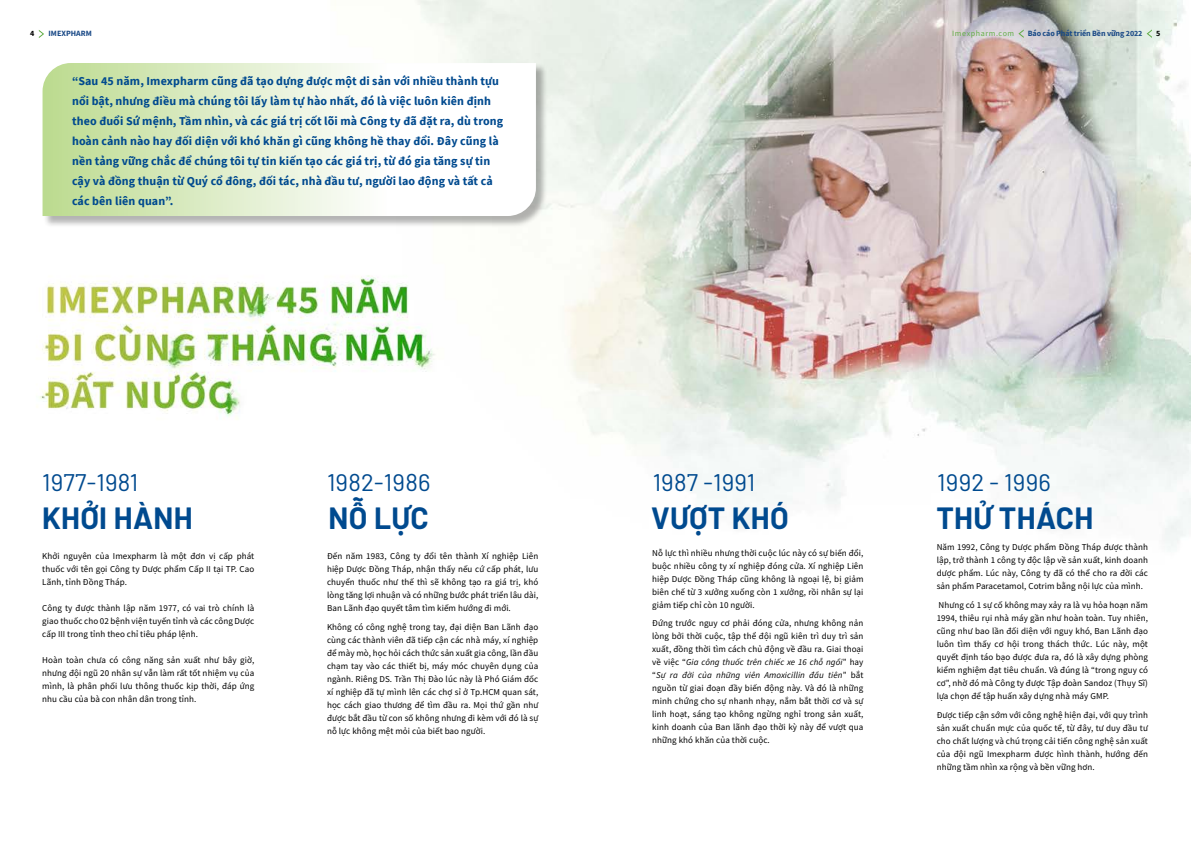
<style>
.page{position:relative;width:1191px;height:842px;background:#fff}
.page>*{position:absolute;margin:0;border:0;box-sizing:border-box;transform-origin:0 0}
.t1{font:700 30px "Barlow";letter-spacing:.01em;color:#004a8f}
.t2{font:24px "Barlow";letter-spacing:.01em;color:#004a8f}
.t3{font:700 12px/20px "Source Sans Pro";letter-spacing:.01em;color:#004a8f}
.t4{font:9px/13px "Source Sans Pro";letter-spacing:.01em;color:#000;text-align:justify}
.t5{font:700 8px "Source Sans Pro";letter-spacing:-.01em;color:#1a4a87}
.t6{font:8px "Source Sans Pro";letter-spacing:.075em;color:#62ad46}
.t7{font:700 8px "Source Sans Pro";color:#000}
.s1{font-style:italic}
</style>
<div class="page">
<img style="left:38px;top:0;width:1153px;height:549px">
<div style="left:43px;top:63px;width:505px;height:164px;background:#000;opacity:.3"></div>
<svg style="left:43px;top:63px;width:493px;height:153px"></svg>
<svg style="left:1018px;top:29px;width:5px;height:9px"></svg>
<svg style="left:1146px;top:29px;width:6px;height:9px"></svg>
<svg style="left:39px;top:30px;width:5px;height:8px"></svg>
<p class="t7" style="left:30px;top:28px;width:6px">4</p>
<p class="t5" style="left:49px;top:28px;width:45px">IMEXPHARM</p>
<p class="t6" style="left:952px;top:28px;width:63px">Imexpharm.com</p>
<p class="t5" style="left:1027px;top:28px;width:116px">Báo cáo Phát triển Bền vững 2022</p>
<p class="t7" style="left:1156px;top:28px;width:6px">5</p>
<p class="t3" style="left:72px;top:70px;width:433px">“Sau 45 năm, Imexpharm cũng đã tạo dựng được một di sản với nhiều thành tựu nổi bật, nhưng điều mà chúng tôi lấy làm tự hào nhất, đó là việc luôn kiên định theo đuổi Sứ mệnh, Tầm nhìn, và các giá trị cốt lõi mà Công ty đã đặt ra, dù trong hoàn cảnh nào hay đối diện với khó khăn gì cũng không hề thay đổi. Đây cũng là nền tảng vững chắc để chúng tôi tự tin kiến tạo các giá trị, từ đó gia tăng sự tin cậy và đồng thuận từ Quý cổ đông, đối tác, nhà đầu tư, người lao động và tất cả các bên liên quan”.</p>
<h2 class="t2" style="left:42px;top:465px;width:98px">1977-1981</h2>
<h2 class="t2" style="left:327px;top:465px;width:105px">1982-1986</h2>
<h2 class="t2" style="left:652px;top:465px;width:104px">1987 -1991</h2>
<h1 class="t1" style="left:42px;top:496px;width:152px">KHỞI HÀNH</h1>
<h1 class="t1" style="left:328px;top:496px;width:102px">NỖ LỰC</h1>
<h1 class="t1" style="left:651px;top:496px;width:139px">VƯỢT KHÓ</h1>
<p class="t4" style="left:327px;top:550px;width:213px">Đến năm 1983, Công ty đổi tên thành Xí nghiệp Liên hiệp Dược Đồng Tháp, nhận thấy nếu cứ cấp phát, lưu chuyển thuốc như thế thì sẽ không tạo ra giá trị, khó lòng tăng lợi nhuận và có những bước phát triển lâu dài, Ban Lãnh đạo quyết tâm tìm kiếm hướng đi mới.</p>
<p class="t4" style="left:327px;top:620px;width:213px">Không có công nghệ trong tay, đại diện Ban Lãnh đạo cùng các thành viên đã tiếp cận các nhà máy, xí nghiệp để mày mò, học hỏi cách thức sản xuất gia công, lần đầu chạm tay vào các thiết bị, máy móc chuyên dụng của ngành. Riêng DS. Trần Thị Đào lúc này là Phó Giám đốc xí nghiệp đã tự mình lên các chợ sỉ ở Tp.HCM quan sát, học cách giao thương để tìm đầu ra. Mọi thứ gần như được bắt đầu từ con số không nhưng đi kèm với đó là sự nỗ lực không mệt mỏi của biết bao người.</p>
<p class="t4" style="left:652px;top:546px;width:213px">Nỗ lực thì nhiều nhưng thời cuộc lúc này có sự biến đổi, buộc nhiều công ty xí nghiệp đóng cửa. Xí nghiệp Liên hiệp Dược Đồng Tháp cũng không là ngoại lệ, bị giảm biên chế từ 3 xưởng xuống còn 1 xưởng, rồi nhân sự lại giảm tiếp chỉ còn 10 người.</p>
<p class="t4" style="left:652px;top:617px;width:213px">Đứng trước nguy cơ phải đóng cửa, nhưng không nản lòng bởi thời cuộc, tập thể đội ngũ kiên trì duy trì sản xuất, đồng thời tìm cách chủ động về đầu ra. Giai thoại về việc “<span class="s1">Gia công thuốc trên chiếc xe 16 chỗ ngồi</span>” hay “<span class="s1">Sự ra đời của những viên Amoxicillin đầu tiên</span>” bắt nguồn từ giai đoạn đầy biến động này. Và đó là những minh chứng cho sự nhanh nhạy, nắm bắt thời cơ và sự linh hoạt, sáng tạo không ngừng nghỉ trong sản xuất, kinh doanh của Ban lãnh đạo thời kỳ này để vượt qua những khó khăn của thời cuộc.</p>
<p class="t4" style="left:42px;top:549px;width:213px">Khởi nguyên của Imexpharm là một đơn vị cấp phát thuốc với tên gọi Công ty Dược phẩm Cấp II tại TP. Cao Lãnh, tỉnh Đồng Tháp.</p>
<p class="t4" style="left:42px;top:601px;width:213px">Công ty được thành lập năm 1977, có vai trò chính là giao thuốc cho 02 bệnh viện tuyến tỉnh và các công Dược cấp III trong tỉnh theo chỉ tiêu pháp lệnh.</p>
<p class="t4" style="left:42px;top:653px;width:213px">Hoàn toàn chưa có công năng sản xuất như bây giờ, nhưng đội ngũ 20 nhân sự vẫn làm rất tốt nhiệm vụ của mình, là phân phối lưu thông thuốc kịp thời, đáp ứng nhu cầu của bà con nhân dân trong tỉnh.</p>
<h2 class="t2" style="left:937px;top:465px;width:115px">1992 - 1996</h2>
<h1 class="t1" style="left:936px;top:496px;width:158px">THỬ THÁCH</h1>
<p class="t4" style="left:936px;top:541px;width:213px">Năm 1992, Công ty Dược phẩm Đồng Tháp được thành lập, trở thành 1 công ty độc lập về sản xuất, kinh doanh dược phẩm. Lúc này, Công ty đã có thể cho ra đời các sản phẩm Paracetamol, Cotrim bằng nội lực của mình.</p>
<p class="t4" style="left:936px;top:598px;width:213px">Nhưng có 1 sự cố không may xảy ra là vụ hỏa hoạn năm 1994, thiêu rụi nhà máy gần như hoàn toàn. Tuy nhiên, cũng như bao lần đối diện với nguy khó, Ban Lãnh đạo luôn tìm thấy cơ hội trong thách thức. Lúc này, một quyết định táo bạo được đưa ra, đó là xây dựng phòng kiểm nghiệm đạt tiêu chuẩn. Và đúng là “trong nguy có cơ”, nhờ đó mà Công ty được Tập đoàn Sandoz (Thụy Sĩ) lựa chọn để tập huấn xây dựng nhà máy GMP.</p>
<p class="t4" style="left:936px;top:708px;width:213px">Được tiếp cận sớm với công nghệ hiện đại, với quy trình sản xuất chuẩn mực của quốc tế, từ đây, tư duy đầu tư cho chất lượng và chú trọng cải tiến công nghệ sản xuất của đội ngũ Imexpharm được hình thành, hướng đến những tầm nhìn xa rộng và bền vững hơn.</p>
</div>
